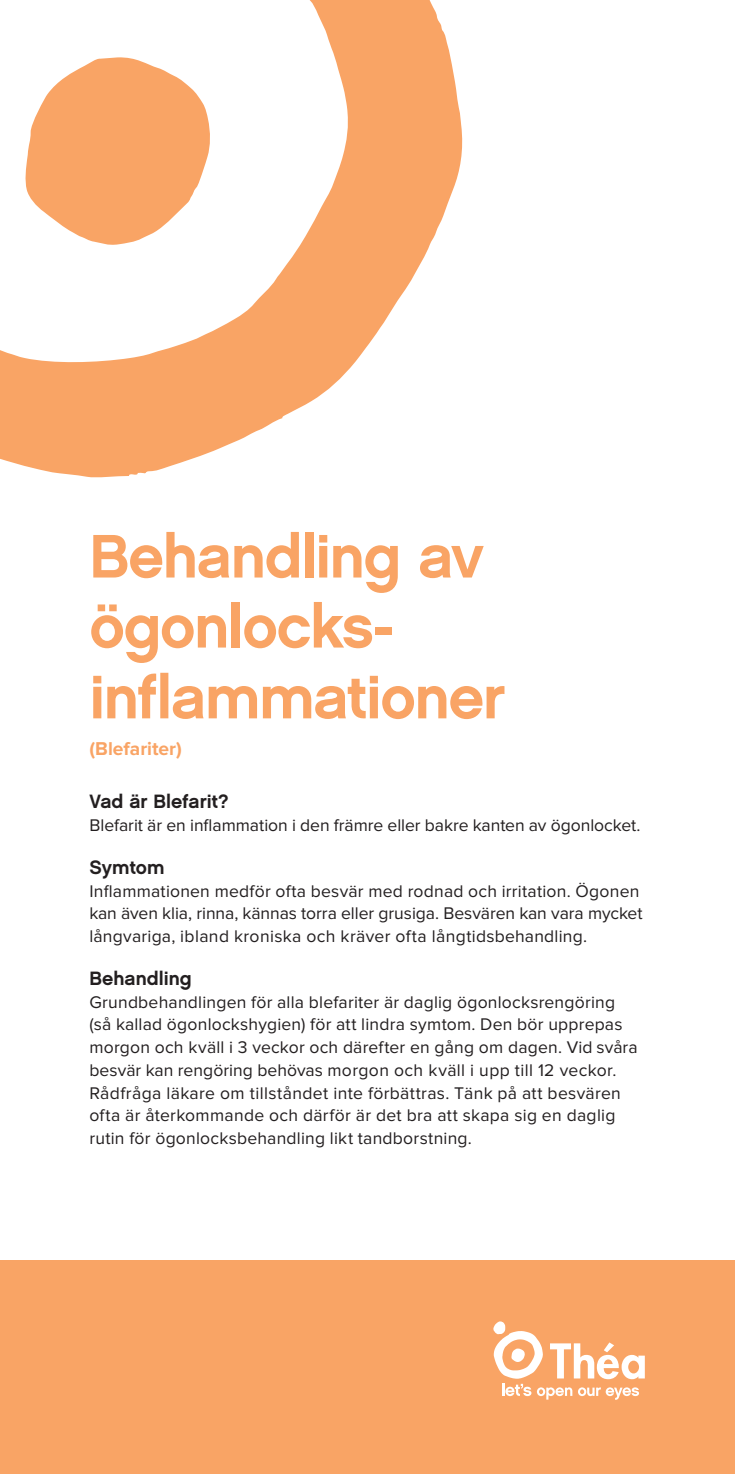
<style>
.page{position:relative;width:735px;height:1474px;background:#fff}
.page>*{position:absolute;margin:0;border:0;box-sizing:border-box;transform-origin:0 0}
.rubrik_orange{font:61.25px/70.4px "Chalet New York Nineteen Sixty";letter-spacing:-.025em;color:#f9a465}
.Mellis{font:19.25px "Chalet New York Nineteen Sixty";color:#231f20}
.Ingress{font:700 19.25px "Proxima Nova";color:#f9a465}
.Bröd_större{font:17.5px/22.8px "Proxima Nova";letter-spacing:.01em;color:#231f20}
</style>
<div class="page">
<svg style="left:0;top:0;width:462px;height:477px"></svg>
<svg style="left:24px;top:57px;width:187px;height:189px"></svg>
<div style="left:0;top:1260px;width:734px;height:213px;background:#f9a465"></div>
<svg style="left:493px;top:1321px;width:151px;height:78px"></svg>
<p class="rubrik_orange" style="left:89px;top:521px;width:417px">Behandling av ögonlocks&shy;inflammationer</p>
<p class="Ingress" style="left:89px;top:737px;width:94px">(Blefariter)</p>
<p class="Mellis" style="left:89px;top:790px;width:141px">Vad är Blefarit?</p>
<p class="Bröd_större" style="left:89px;top:814px;width:552px">Blefarit är en inflammation i den främre eller bakre kanten av ögonlocket.</p>
<p class="Mellis" style="left:89px;top:855px;width:77px">Symtom</p>
<p class="Bröd_större" style="left:89px;top:880px;width:554px">Inflammationen medför ofta besvär med rodnad och irritation. Ögonen kan även klia, rinna, kännas torra eller grusiga. Besvären kan vara mycket långvariga, ibland kroniska och kräver ofta långtidsbehandling.</p>
<p class="Mellis" style="left:89px;top:966px;width:104px">Behandling</p>
<p class="Bröd_större" style="left:89px;top:991px;width:549px">Grundbehandlingen för alla blefariter är daglig ögonlocksrengöring (så kallad ögonlockshygien) för att lindra symtom. Den bör upprepas morgon och kväll i 3 veckor och därefter en gång om dagen. Vid svåra besvär kan rengöring behövas morgon och kväll i upp till 12 veckor.<br>Rådfråga läkare om tillståndet inte förbättras. Tänk på att besvären ofta är återkommande och därför är det bra att skapa sig en daglig rutin för ögonlocksbehandling likt tandborstning.</p>
</div>
